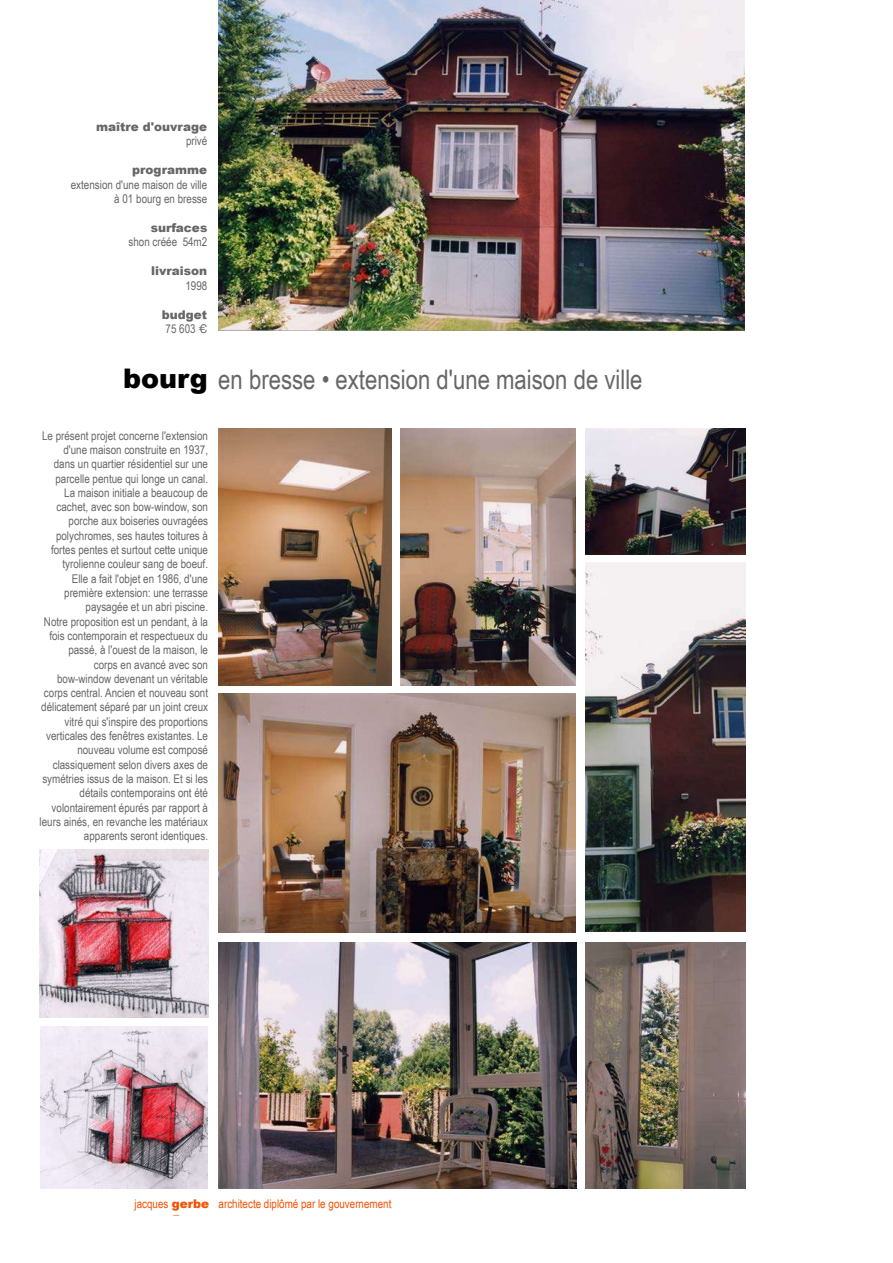
<style>
.page{position:relative;width:893px;height:1263px;background:#fff}
.page>*{position:absolute;margin:0;border:0;box-sizing:border-box;transform-origin:0 0}
.t1{font:27px "Arial Narrow";color:#666}
.t2{font:12px/14.2px "Arial Narrow";color:#666;text-align:right}
.t3{font:900 12px "Arial";color:#666}
.t4{font:12px "Arial Narrow";color:#f45103}
.t5{font:900 12px "Arial";color:#f45103}
.s1{font-family:"Helvetica"}
.s2{font-family:"Arial";font-weight:900;color:#000}
.s3{font-family:"Arial";font-weight:900}
</style>
<div class="page">
<img style="left:585px;top:428px;width:160px;height:127px">
<img style="left:40px;top:849px;width:168px;height:168px">
<img style="left:41px;top:1026px;width:167px;height:163px">
<img style="left:218px;top:0;width:526px;height:330px">
<img style="left:585px;top:562px;width:160px;height:370px">
<img style="left:400px;top:428px;width:175px;height:257px">
<img style="left:585px;top:943px;width:161px;height:245px">
<img style="left:219px;top:693px;width:357px;height:239px">
<img style="left:219px;top:429px;width:172px;height:256px">
<img style="left:219px;top:942px;width:357px;height:247px">
<p class="t3" style="left:96px;top:120px;width:113px">maître d'ouvrage</p>
<p class="t2" style="left:186px;top:134px;width:23px">privé</p>
<p class="t3" style="left:132px;top:163px;width:77px">programme</p>
<p class="t2" style="left:71px;top:177px;width:138px">extension d'une maison de ville à 01 bourg en bresse</p>
<p class="t3" style="left:151px;top:221px;width:58px">surfaces</p>
<p class="t2" style="left:129px;top:235px;width:80px">shon créée 54m2</p>
<p class="t3" style="left:151px;top:264px;width:58px">livraison</p>
<p class="t2" style="left:185px;top:279px;width:23px">1998</p>
<p class="t3" style="left:162px;top:308px;width:47px">budget</p>
<p class="t2" style="left:166px;top:322px;width:43px">75 603 <span class="s1">€</span></p>
<h1 class="t1" style="left:123px;top:363px;width:521px"><span class="s2">bourg</span> en bresse • extension d'une maison de ville</h1>
<p class="t2" style="left:40px;top:429px;width:170px">Le présent projet concerne l'extension d'une maison construite en 1937, dans un quartier résidentiel sur une parcelle pentue qui longe un canal.<br>La maison initiale a beaucoup de cachet, avec son bow-window, son porche aux boiseries ouvragées polychromes, ses hautes toitures à fortes pentes et surtout cette unique tyrolienne couleur sang de boeuf.<br>Elle a fait l'objet en 1986, d'une première extension: une terrasse paysagée et un abri piscine.<br>Notre proposition est un pendant, à la fois contemporain et respectueux du passé, à l'ouest de la maison, le<br>corps en avancé avec son bow-window devenant un véritable corps central. Ancien et nouveau sont délicatement séparé par un joint creux vitré qui s'inspire des proportions verticales des fenêtres existantes. Le nouveau volume est composé classiquement selon divers axes de symétries issus de la maison. Et si les détails contemporains ont été volontairement épurés par rapport à leurs ainés, en revanche les matériaux apparents seront identiques.</p>
<p class="t4" style="left:135px;top:1197px;width:76px">jacques <span class="s3">gerbe</span></p>
<p class="t5" style="left:173px;top:1203px;width:7px">_</p>
<p class="t4" style="left:219px;top:1197px;width:174px">architecte diplômé par le gouvernement</p>
</div>
